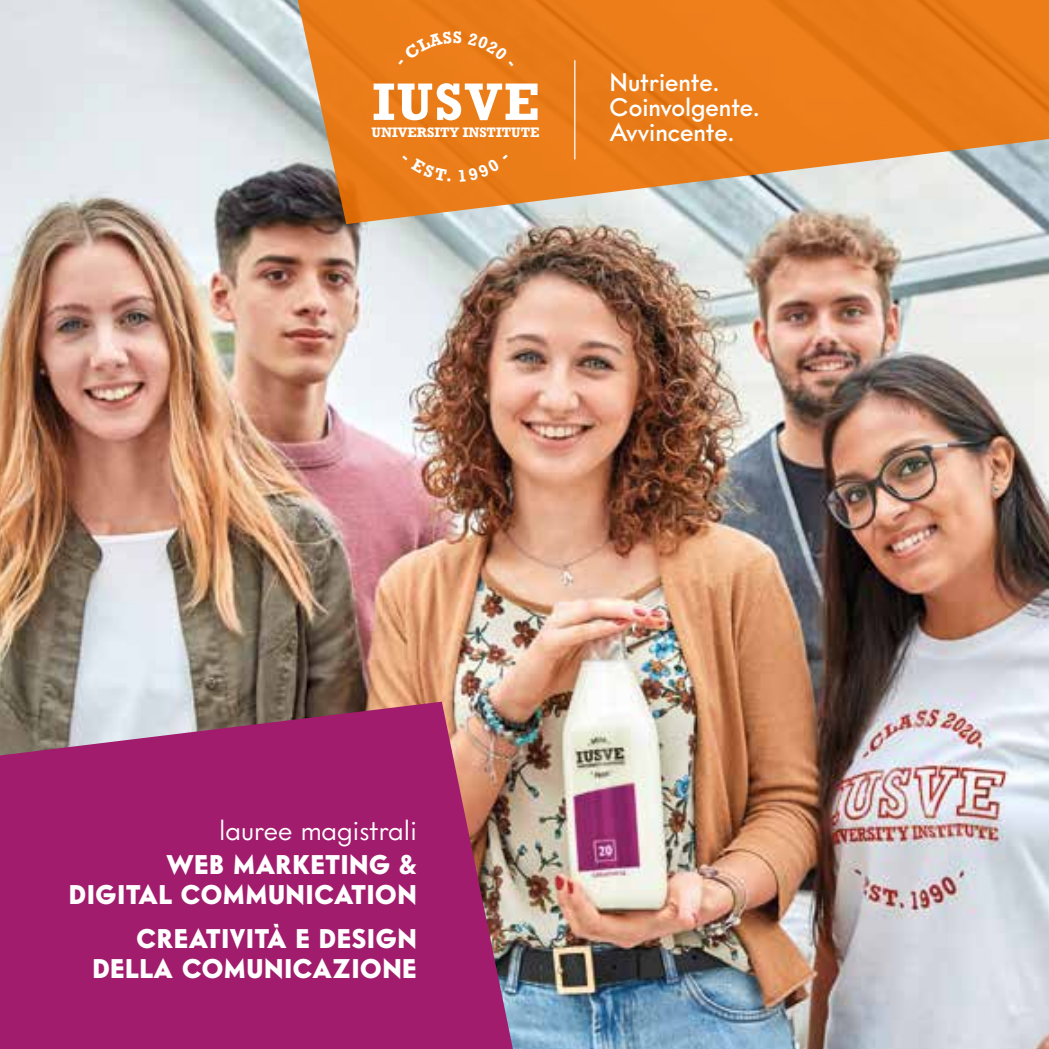
<style>
.page{position:relative;width:1049px;height:1049px;background:#fff}
.page>*{position:absolute;margin:0;border:0;box-sizing:border-box;transform-origin:0 0}
.t1{font:27.5px "Intervogue";color:#fff}
.t2{font:900 26.25px/30px "Intervogue";letter-spacing:.02em;color:#fff;text-align:right}
.t3{font:500 25px/25px "Intervogue";color:#fff}
.t4{font:700 13px "Rockwell";color:#fff}
</style>
<div class="page">
<img style="left:0;top:0;width:1049px;height:1049px">
<svg style="left:0;top:702px;width:513px;height:347px;background:#a02b6e"></svg>
<svg style="left:293px;top:0;width:756px;height:224px;background:#e08e41"></svg>
<hr style="left:574px;top:60px;width:1px;height:99px;background:#fff">
<svg style="left:374px;top:83px;width:163px;height:37px"></svg>
<div style="left:398px;top:31px;width:64px;height:34px;background:#ec7d1a"></div>
<div style="left:468px;top:32px;width:45px;height:34px;background:#e97b18"></div>
<svg style="left:402px;top:155px;width:48px;height:27px"></svg>
<svg style="left:459px;top:155px;width:49px;height:27px"></svg>
<p class="t4" style="left:371px;top:124px;width:170px">UNIVERSITY INSTITUTE</p>
<p class="t3" style="left:609px;top:69px;width:152px">Nutriente.<br>Coinvolgente.<br>Avvincente.</p>
<p class="t1" style="left:219px;top:813px;width:199px">lauree magistrali</p>
<p class="t2" style="left:69px;top:849px;width:349px">WEB MARKETING &amp;<br>DIGITAL COMMUNICATION</p>
<p class="t2" style="left:92px;top:923px;width:326px">CREATIVITÀ E DESIGN<br>DELLA COMUNICAZIONE</p>
</div>
